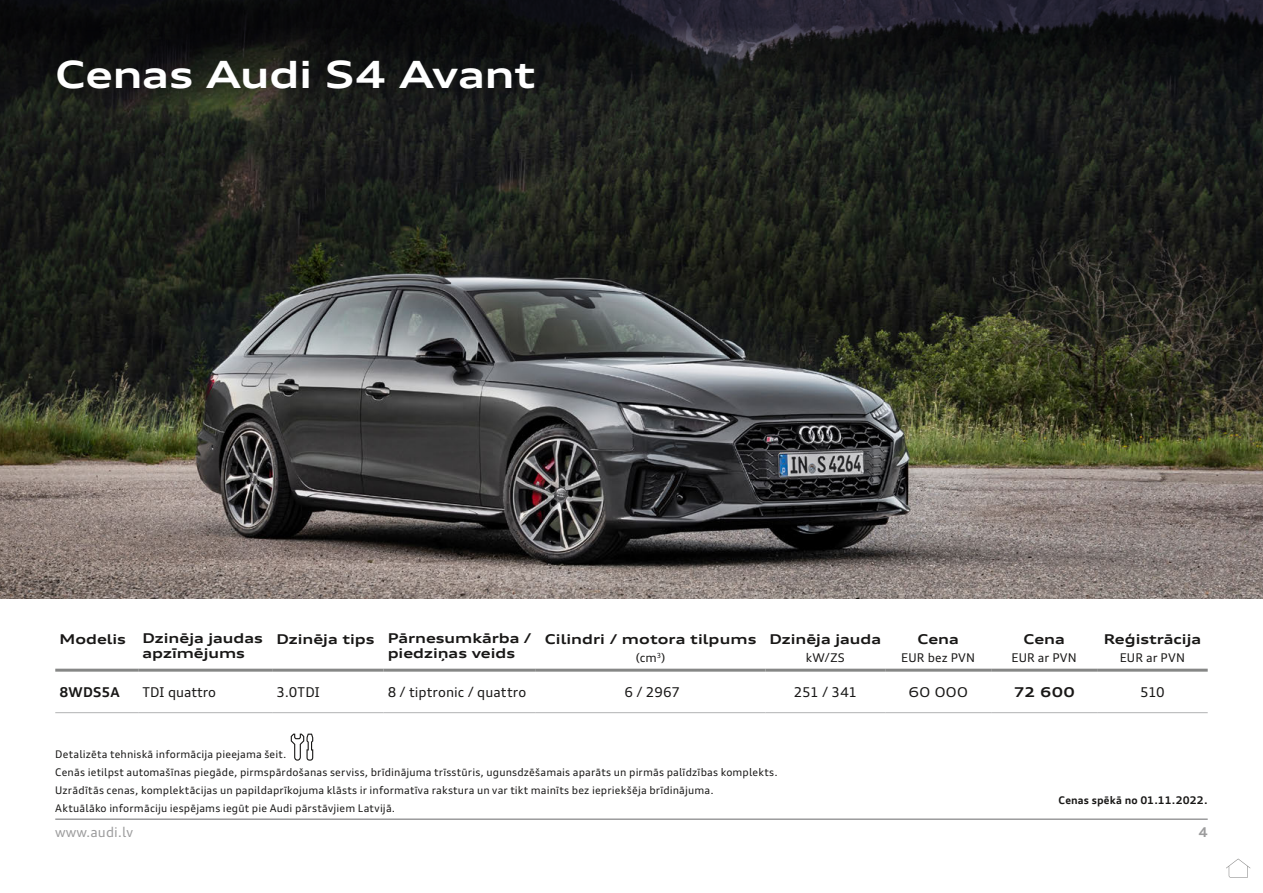
<style>
.page{position:relative;width:1263px;height:893px;background:#fff}
.page>*{position:absolute;margin:0;border:0;box-sizing:border-box;transform-origin:0 0}
.t1{font:700 expanded 37.5px "Audi Type";letter-spacing:-.01em;color:#fff}
.t2{font:700 expanded 13.5px/15px "Audi Type";color:#181716}
.t3{font:13.5px "Audi Type";color:#181716}
.t4{font:13.5px "Audi Type";color:#9c9c9d}
.t5{font:700 13.5px "Audi Type";letter-spacing:.005em;color:#181716}
.t6{font:expanded 13.5px "Audi Type";color:#181716}
.t7{font:700 13.5px "Audi Type";color:#9c9c9d}
.t8{font:12px "Audi Type";letter-spacing:.02em;color:#181716}
.t9{font:10.5px/18px "Audi Type";letter-spacing:.015em;color:#181716}
.t10{font:700 10.5px "Audi Type";letter-spacing:.015em;color:#181716}
</style>
<div class="page">
<hr style="left:55px;top:818px;width:1153px;height:2px;background:#9c9c9d">
<svg style="left:1226px;top:858px;width:24px;height:20px"></svg>
<img style="left:0;top:372px;width:1263px;height:227px">
<svg style="left:0;top:0;width:1263px;height:372px;background:#232522"></svg>
<hr style="left:55px;top:712px;width:83px;height:1px;background:#b1b2b3">
<hr style="left:138px;top:712px;width:134px;height:1px;background:#b1b2b3">
<hr style="left:272px;top:712px;width:111px;height:1px;background:#b1b2b3">
<hr style="left:383px;top:712px;width:153px;height:1px;background:#b1b2b3">
<hr style="left:536px;top:712px;width:229px;height:1px;background:#b1b2b3">
<hr style="left:765px;top:712px;width:120px;height:1px;background:#b1b2b3">
<hr style="left:885px;top:712px;width:106px;height:1px;background:#b1b2b3">
<hr style="left:991px;top:712px;width:106px;height:1px;background:#b1b2b3">
<hr style="left:1097px;top:712px;width:111px;height:1px;background:#b1b2b3">
<hr style="left:55px;top:669px;width:83px;height:3px;background:#868786">
<hr style="left:138px;top:669px;width:134px;height:3px;background:#868786">
<hr style="left:272px;top:669px;width:111px;height:3px;background:#868786">
<hr style="left:383px;top:669px;width:153px;height:3px;background:#868786">
<hr style="left:536px;top:669px;width:229px;height:3px;background:#868786">
<hr style="left:765px;top:669px;width:120px;height:3px;background:#868786">
<hr style="left:885px;top:669px;width:106px;height:3px;background:#868786">
<hr style="left:991px;top:669px;width:106px;height:3px;background:#868786">
<hr style="left:1097px;top:669px;width:111px;height:3px;background:#868786">
<svg style="left:291px;top:734px;width:22px;height:27px"></svg>
<h1 class="t1" style="left:55px;top:51px;width:482px">Cenas Audi S4 Avant</h1>
<p class="t2" style="left:142px;top:630px;width:122px;text-indent:-83px">Modelis Dzinēja jaudas apzīmējums</p>
<p class="t2" style="left:388px;top:631px;width:145px;text-indent:-111px">Dzinēja tips Pārnesumkārba / piedziņas veids</p>
<p class="t2" style="left:545px;top:631px;width:338px">Cilindri / motora tilpums Dzinēja jauda</p>
<p class="t2" style="left:917px;top:631px;width:43px">Cena</p>
<p class="t2" style="left:1023px;top:631px;width:43px">Cena</p>
<p class="t2" style="left:1104px;top:631px;width:99px">Reģistrācija</p>
<p class="t8" style="left:636px;top:650px;width:32px">(cm<sup>3</sup>)</p>
<p class="t8" style="left:806px;top:650px;width:41px">kW/ZS</p>
<p class="t8" style="left:901px;top:650px;width:75px">EUR bez PVN</p>
<p class="t8" style="left:1011px;top:650px;width:67px">EUR ar PVN</p>
<p class="t8" style="left:1120px;top:650px;width:67px">EUR ar PVN</p>
<p class="t5" style="left:60px;top:683px;width:62px">8WDS5A</p>
<p class="t3" style="left:142px;top:683px;width:75px">TDI quattro</p>
<p class="t3" style="left:276px;top:683px;width:45px">3.0TDI</p>
<p class="t3" style="left:388px;top:683px;width:140px">8 / tiptronic / quattro</p>
<p class="t3" style="left:624px;top:683px;width:57px">6 / 2967</p>
<p class="t3" style="left:794px;top:683px;width:65px">251 / 341</p>
<p class="t6" style="left:908px;top:683px;width:61px">60 000</p>
<p class="t2" style="left:1013px;top:684px;width:63px">72 600</p>
<p class="t3" style="left:1140px;top:683px;width:26px">510</p>
<p class="t9" style="left:55px;top:745px;width:724px">Detalizēta tehniskā informācija pieejama šeit.<br>Cenās ietilpst automašīnas piegāde, pirmspārdošanas serviss, brīdinājuma trīsstūris, ugunsdzēšamais aparāts un pirmās palīdzības komplekts.<br>Uzrādītās cenas, komplektācijas un papildaprīkojuma klāsts ir informatīva rakstura un var tikt mainīts bez iepriekšēja brīdinājuma.<br>Aktuālāko informāciju iespējams iegūt pie Audi pārstāvjiem Latvijā.</p>
<p class="t10" style="left:1058px;top:794px;width:151px">Cenas spēkā no 01.11.2022.</p>
<p class="t4" style="left:55px;top:824px;width:79px">www.audi.lv</p>
<p class="t7" style="left:1199px;top:824px;width:10px">4</p>
</div>
